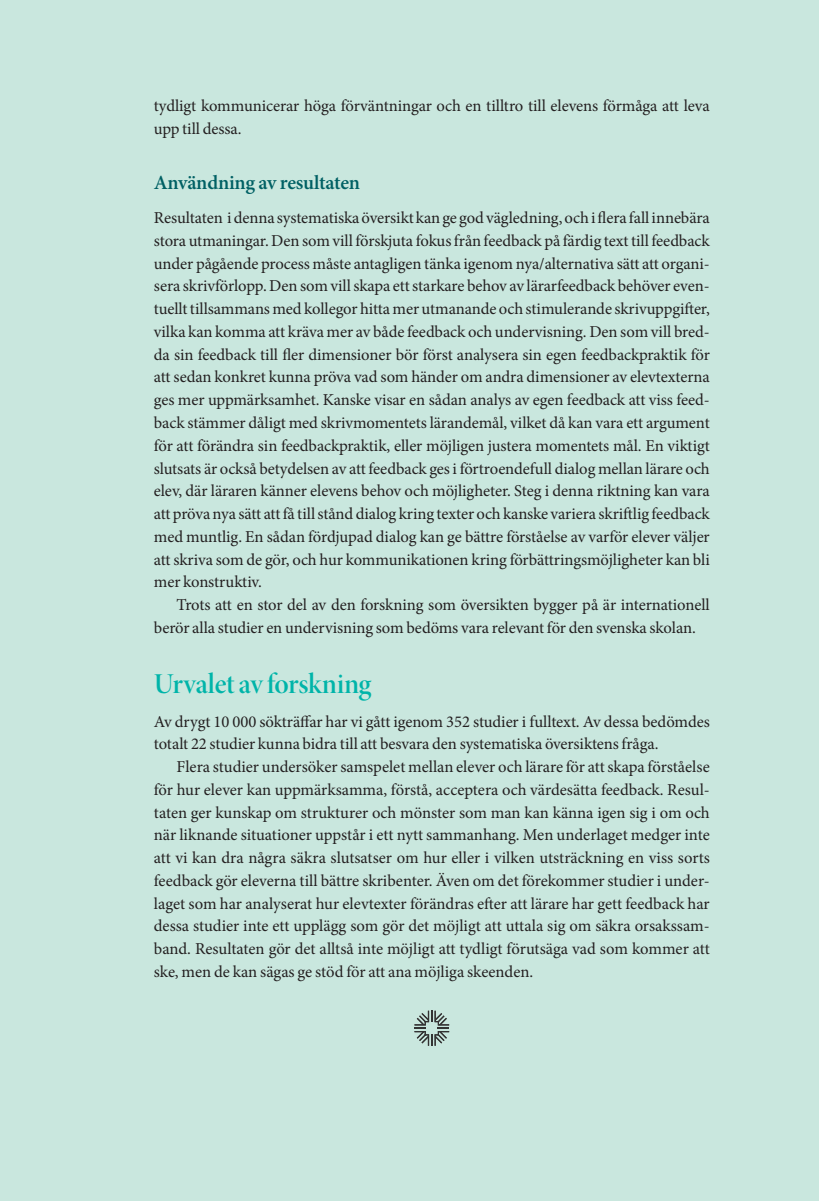
<style>
.page{position:relative;width:819px;height:1201px;background:#fff}
.page>*{position:absolute;margin:0;border:0;box-sizing:border-box;transform-origin:0 0}
.t1{font:28.88px "Wgbbwq Minion Pro Semibold Disp";letter-spacing:-.01em;color:#00b4a9}
.t2{font:600 20.12px "Whksgn Minion Pro";letter-spacing:-.015em;color:#006064}
.t3{font:16.62px/22.8px "Whtnwp Minion Pro";letter-spacing:-.005em;color:#231f20}
</style>
<div class="page">
<div style="left:0;top:0;width:819px;height:1200px;background:#c9e7de"></div>
<svg style="left:414px;top:1010px;width:35px;height:35px"></svg>
<p class="t3" style="left:154px;top:95px;width:557px">tydligt kommunicerar höga förväntningar och en tilltro till elevens förmåga att leva upp till dessa.</p>
<p class="t2" style="left:154px;top:169px;width:208px">Användning av resultaten</p>
<p class="t3" style="left:154px;top:207px;width:557px;text-align:justify">Resultaten i denna systematiska översikt kan ge god vägledning, och i fera fall innebära stora utmaningar. Den som vill förskjuta fokus från feedback på färdig text till feedback under pågående process måste antagligen tänka igenom nya/alternativa sätt att organi&shy;sera skrivförlopp. Den som vill skapa ett starkare behov av lärarfeedback behöver even&shy;tuellt tillsammans med kollegor hitta mer utmanande och stimulerande skrivuppgifer, vilka kan komma att kräva mer av både feedback och undervisning. Den som vill bred&shy;da sin feedback till fer dimensioner bör först analysera sin egen feedbackpraktik för att sedan konkret kunna pröva vad som händer om andra dimensioner av elevtexterna ges mer uppmärksamhet. Kanske visar en sådan analys av egen feedback att viss feed&shy;back stämmer dåligt med skrivmomentets lärandemål, vilket då kan vara ett argument för att förändra sin feedbackpraktik, eller möjligen justera momentets mål. En viktigt slutsats är också betydelsen av att feedback ges i förtroendefull dialog mellan lärare och elev, där läraren känner elevens behov och möjligheter. Steg i denna riktning kan vara att pröva nya sätt att få till stånd dialog kring texter och kanske variera skriflig feedback med muntlig. En sådan fördjupad dialog kan ge bättre förståelse av varför elever väljer att skriva som de gör, och hur kommunikationen kring förbättringsmöjligheter kan bli mer konstruktiv.</p>
<p class="t3" style="left:154px;top:593px;width:557px;text-indent:23px">Trots att en stor del av den forskning som översikten bygger på är internationell berör alla studier en undervisning som bedöms vara relevant för den svenska skolan.</p>
<h1 class="t1" style="left:154px;top:665px;width:219px">Urvalet av forskning</h1>
<p class="t3" style="left:154px;top:710px;width:557px">Av drygt 10 000 sökträfar har vi gått igenom 352 studier i fulltext. Av dessa bedömdes totalt 22 studier kunna bidra till att besvara den systematiska översiktens fråga.</p>
<p class="t3" style="left:154px;top:755px;width:557px;text-align:justify;text-indent:23px">Flera studier undersöker samspelet mellan elever och lärare för att skapa förståelse för hur elever kan uppmärksamma, förstå, acceptera och värdesätta feedback. Resul&shy;taten ger kunskap om strukturer och mönster som man kan känna igen sig i om och när liknande situationer uppstår i ett nytt sammanhang. Men underlaget medger inte att vi kan dra några säkra slutsatser om hur eller i vilken utsträckning en viss sorts feedback gör eleverna till bättre skribenter. Även om det förekommer studier i under&shy;laget som har analyserat hur elevtexter förändras efer att lärare har gett feedback har dessa studier inte ett upplägg som gör det möjligt att uttala sig om säkra orsakssam&shy;band. Resultaten gör det alltså inte möjligt att tydligt förutsäga vad som kommer att ske, men de kan sägas ge stöd för att ana möjliga skeenden.</p>
</div>
